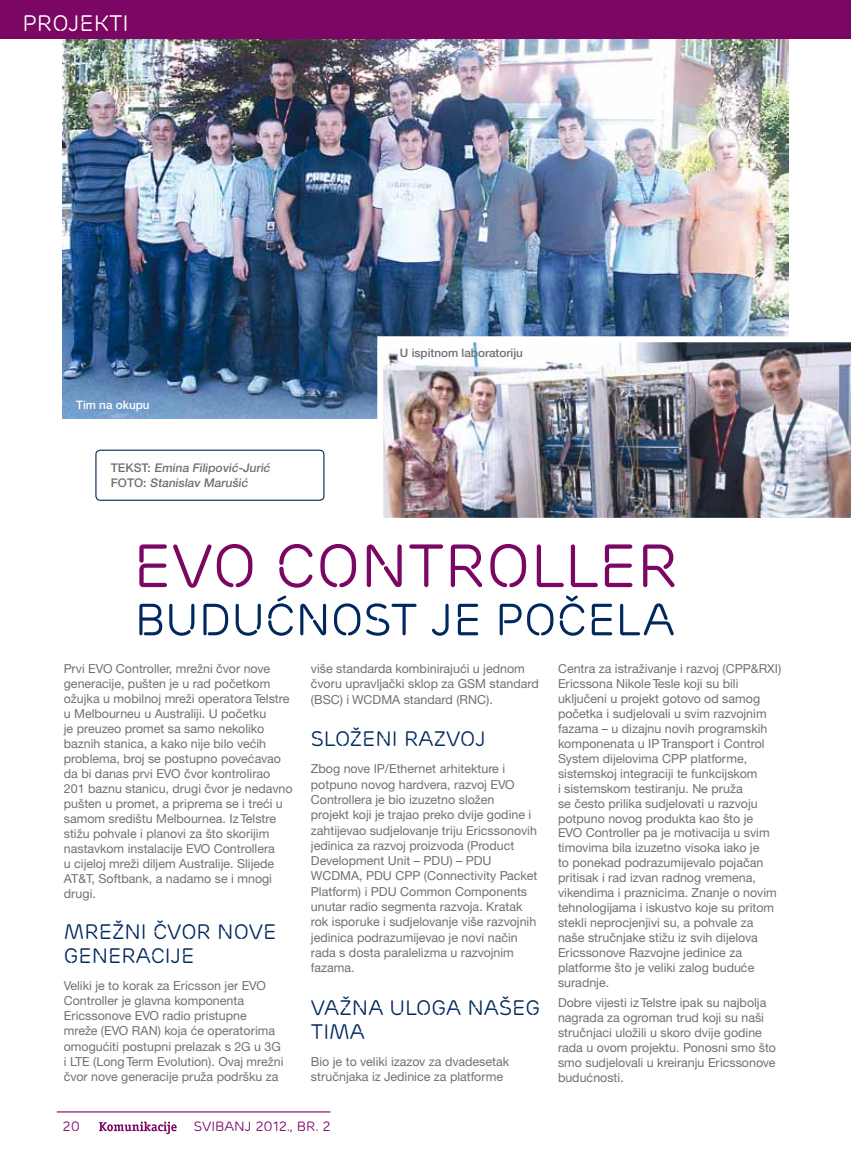
<style>
.page{position:relative;width:851px;height:1149px;background:#fff}
.page>*{position:absolute;margin:0;border:0;box-sizing:border-box;transform-origin:0 0}
.t1{font:22.5px "Ericsson Capital";color:#fff}
.t2{font:21px/24px "Ericsson Capital";color:#00285f}
.t3{font:13.5px "Ericsson Capital";color:#7b0663}
.t4{font:12.45px/15px "Ericsson Sans";color:#707172}
.t5{font:500 12px "Ericsson Sans";color:#707172}
.t6{font:500 11.7px "Ericsson Sans";color:#707172}
.t7{font:500 11.7px "Ericsson Sans";color:#fff}
</style>
<div class="page">
<img style="left:62px;top:38px;width:726px;height:380px">
<svg style="left:139px;top:595px;width:534px;height:40px"></svg>
<svg style="left:139px;top:543px;width:535px;height:44px"></svg>
<div style="left:95px;top:449px;width:229px;height:51px;border:1px solid #00285f;border-radius:4px"></div>
<div style="left:0;top:0;width:850px;height:38px;background:#7b0663"></div>
<svg style="left:99px;top:1121px;width:78px;height:12px"></svg>
<hr style="left:57px;top:1110px;width:273px;height:2px;background:#7b0663">
<img style="left:377px;top:336px;width:473px;height:182px">
<h1 class="t1" style="left:22px;top:10px;width:108px">PROJEKTI</h1>
<p class="t7" style="left:76px;top:398px;width:75px">Tim na okupu</p>
<p class="t5" style="left:111px;top:461px;width:9px">TEKST</p>
<p class="t5" style="left:147px;top:461px;width:126px">: Emina Filipović-Jurić</p>
<p class="t5" style="left:111px;top:475px;width:17px">FOTO</p>
<p class="t5" style="left:143px;top:475px;width:108px">: Stanislav Marušić</p>
<p class="t6" style="left:400px;top:346px;width:124px">U ispitnom laboratoriju</p>
<p class="t4" style="left:64px;top:661px;width:230px">Prvi EVO Controller, mrežni čvor nove generacije, pušten je u rad početkom ožujka u mobilnoj mreži operatora Telstre u Melbourneu u Australiji. U početku<br>je preuzeo promet sa samo nekoliko baznih stanica, a kako nije bilo većih problema, broj se postupno povećavao da bi danas prvi EVO čvor kontrolirao 201 baznu stanicu, drugi čvor je nedavno pušten u promet, a priprema se i treći u samom središtu Melbournea. Iz Telstre stižu pohvale i planovi za što skorijim nastavkom instalacije EVO Controllera<br>u cijeloj mreži diljem Australije. Slijede AT&amp;T, Softbank, a nadamo se i mnogi drugi.</p>
<h2 class="t2" style="left:64px;top:919px;width:214px">MREŽNI ČVOR NOVE<br>GENERACIJE</h2>
<p class="t4" style="left:64px;top:977px;width:221px">Veliki je to korak za Ericsson jer EVO Controller je glavna komponenta Ericssonove EVO radio pristupne mreže (EVO RAN) koja će operatorima omogućiti postupni prelazak s 2G u 3G i LTE (Long Term Evolution). Ovaj mrežni čvor nove generacije pruža podršku za</p>
<p class="t4" style="left:311px;top:661px;width:229px">više standarda kombinirajući u jednom čvoru upravljački sklop za GSM standard (BSC) i WCDMA standard (RNC).</p>
<h2 class="t2" style="left:311px;top:727px;width:176px">SLOŽENI RAZVOJ</h2>
<p class="t4" style="left:311px;top:761px;width:228px">Zbog nove IP/Ethernet arhitekture i potpuno novog hardvera, razvoj EVO Controllera je bio izuzetno složen<br>projekt koji je trajao preko dvije godine i zahtijevao sudjelovanje triju Ericssonovih jedinica za razvoj proizvoda (Product Development Unit – PDU) – PDU WCDMA, PDU CPP (Connectivity Packet Platform) i PDU Common Components unutar radio segmenta razvoja. Kratak rok isporuke i sudjelovanje više razvojnih jedinica podrazumijevao je novi način rada s dosta paralelizma u razvojnim fazama.</p>
<h2 class="t2" style="left:311px;top:995px;width:231px">VAŽNA ULOGA NAŠEG<br>TIMA</h2>
<p class="t4" style="left:311px;top:1053px;width:200px">Bio je to veliki izazov za dvadesetak stručnjaka iz Jedinice za platforme</p>
<p class="t3" style="left:63px;top:1118px;width:19px">20</p>
<p class="t3" style="left:194px;top:1118px;width:138px">SVIBANJ 2012., BR. 2</p>
<p class="t4" style="left:558px;top:661px;width:225px">Centra za istraživanje i razvoj (CPP&amp;RXI)<br>Ericssona Nikole Tesle koji su bili uključeni u projekt gotovo od samog početka i sudjelovali u svim razvojnim fazama – u dizajnu novih programskih komponenata u IP Transport i Control System dijelovima CPP platforme, sistemskoj integraciji te funkcijskom<br>i sistemskom testiranju. Ne pruža<br>se često prilika sudjelovati u razvoju potpuno novog produkta kao što je<br>EVO Controller pa je motivacija u svim timovima bila izuzetno visoka iako je<br>to ponekad podrazumijevalo pojačan pritisak i rad izvan radnog vremena, vikendima i praznicima. Znanje o novim tehnologijama i iskustvo koje su pritom stekli neprocjenjivi su, a pohvale za naše stručnjake stižu iz svih dijelova Ericssonove Razvojne jedinice za platforme što je veliki zalog buduće suradnje.</p>
<p class="t4" style="left:558px;top:994px;width:219px">Dobre vijesti iz Telstre ipak su najbolja nagrada za ogroman trud koji su naši stručnjaci uložili u skoro dvije godine rada u ovom projektu. Ponosni smo što smo sudjelovali u kreiranju Ericssonove budućnosti.</p>
</div>
